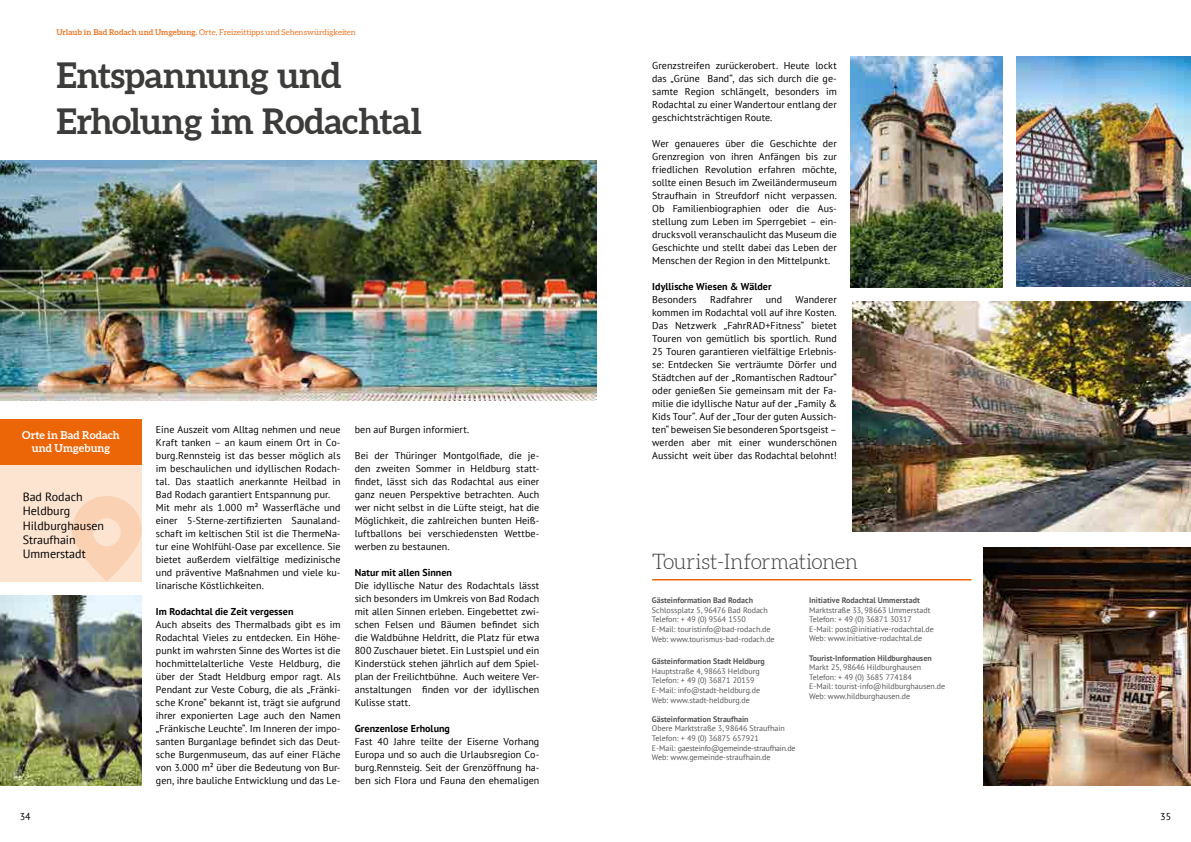
<style>
.page{position:relative;width:1191px;height:842px;background:#fff}
.page>*{position:absolute;margin:0;border:0;box-sizing:border-box;transform-origin:0 0}
.t1{font:700 35.6px/45.5px "Aleo";letter-spacing:-.01em;color:#3c3c3b}
.t2{font:300 21.2px "Aleo";letter-spacing:-.02em;color:#3c3c3b}
.t3{font:12px/14.4px "PT Sans";color:#000}
.t4{font:700 11px/13px "Aleo";color:#fff;text-align:center}
.t5{font:10px/13px "PT Sans";letter-spacing:.005em;color:#000;text-align:justify}
.t6{font:700 10px "PT Sans";letter-spacing:.005em;color:#000}
.t7{font:8px/9.6px "PT Sans";color:#575756}
.t8{font:700 8px "PT Sans";color:#575756}
.t9{font:8px "Aleo";letter-spacing:.005em;color:#ee7726}
.s1{font-weight:700}
</style>
<div class="page">
<img style="left:0;top:596px;width:142px;height:189px">
<img style="left:983px;top:547px;width:208px;height:238px">
<hr style="left:652px;top:579px;width:319px;height:1px;background:#ec6608">
<img style="left:852px;top:302px;width:339px;height:230px">
<img style="left:1016px;top:57px;width:175px;height:229px">
<img style="left:851px;top:57px;width:151px;height:230px">
<img style="left:0;top:161px;width:596px;height:239px">
<div style="left:0;top:420px;width:142px;height:162px;background:#fde4d0"></div>
<svg style="left:72px;top:496px;width:70px;height:85px"></svg>
<div style="left:0;top:420px;width:142px;height:45px;background:#ec6608"></div>
<p class="t9" style="left:57px;top:27px;width:301px"><span class="s1">Urlaub in Bad Rodach und Umgebung.</span> Orte, Freizeittipps und Sehenswürdigkeiten</p>
<h1 class="t1" style="left:57px;top:54px;width:367px">Entspannung und<br>Erholung im Rodachtal</h1>
<p class="t4" style="left:22px;top:429px;width:99px">Orte in Bad Rodach und Umgebung</p>
<p class="t3" style="left:23px;top:489px;width:83px">Bad Rodach<br>Heldburg<br>Hildburghausen<br>Straufhain<br>Ummerstadt</p>
<p class="t5" style="left:20px;top:810px;width:12px">34</p>
<p class="t5" style="left:156px;top:422px;width:186px;text-align:left">Eine Auszeit vom Alltag nehmen und neue Kraft tanken – an kaum einem Ort in Co&shy;burg.Rennsteig ist das besser möglich als im beschaulichen und idyllischen Rodach&shy;tal. Das staatlich anerkannte Heilbad in Bad Rodach garantiert Entspannung pur.<br>Mit mehr als 1.000 m² Wasserfläche und einer 5-Sterne-zertifizierten Saunaland&shy;schaft im keltischen Stil ist die ThermeNa&shy;tur eine Wohlfühl-Oase par excellence. Sie bietet außerdem vielfältige medizinische und präventive Maßnahmen und viele ku&shy;linarische Köstlichkeiten.</p>
<p class="t6" style="left:156px;top:604px;width:139px">Im Rodachtal die Zeit vergessen</p>
<p class="t5" style="left:156px;top:617px;width:186px">Auch abseits des Thermalbads gibt es im Rodachtal Vieles zu entdecken. Ein Höhe&shy;punkt im wahrsten Sinne des Wortes ist die hochmittelalterliche Veste Heldburg, die über der Stadt Heldburg empor ragt. Als Pendant zur Veste Coburg, die als „Fränki&shy;sche Krone“ bekannt ist, trägt sie aufgrund ihrer exponierten Lage auch den Namen „Fränkische Leuchte“. Im Inneren der impo&shy;santen Burganlage befindet sich das Deut&shy;sche Burgenmuseum, das auf einer Fläche von 3.000 m² über die Bedeutung von Bur&shy;gen, ihre bauliche Entwicklung und das Le-</p>
<p class="t5" style="left:355px;top:422px;width:116px">ben auf Burgen informiert.</p>
<p class="t5" style="left:355px;top:448px;width:186px">Bei der Thüringer Montgolfiade, die je&shy;den zweiten Sommer in Heldburg statt&shy;findet, lässt sich das Rodachtal aus einer ganz neuen Perspektive betrachten. Auch wer nicht selbst in die Lüfte steigt, hat die Möglichkeit, die zahlreichen bunten Heiß&shy;luftballons bei verschiedensten Wettbe&shy;werben zu bestaunen.</p>
<p class="t6" style="left:355px;top:565px;width:99px">Natur mit allen Sinnen</p>
<p class="t5" style="left:355px;top:578px;width:186px">Die idyllische Natur des Rodachtals lässt sich besonders im Umkreis von Bad Rodach mit allen Sinnen erleben. Eingebettet zwi&shy;schen Felsen und Bäumen befindet sich die Waldbühne Heldritt, die Platz für etwa 800 Zuschauer bietet. Ein Lustspiel und ein Kinderstück stehen jährlich auf dem Spiel&shy;plan der Freilichtbühne. Auch weitere Ver&shy;anstaltungen finden vor der idyllischen Kulisse statt.</p>
<p class="t6" style="left:355px;top:721px;width:97px">Grenzenlose Erholung</p>
<p class="t5" style="left:355px;top:734px;width:186px">Fast 40 Jahre teilte der Eiserne Vorhang Europa und so auch die Urlaubsregion Co&shy;burg.Rennsteig. Seit der Grenzöffnung ha&shy;ben sich Flora und Fauna den ehemaligen</p>
<p class="t5" style="left:652px;top:58px;width:186px">Grenzstreifen zurückerobert. Heute lockt das „Grüne Band“, das sich durch die ge&shy;samte Region schlängelt, besonders im Rodachtal zu einer Wandertour entlang der geschichtsträchtigen Route.</p>
<p class="t5" style="left:652px;top:136px;width:186px">Wer genaueres über die Geschichte der Grenzregion von ihren Anfängen bis zur friedlichen Revolution erfahren möchte, sollte einen Besuch im Zweiländermuseum Straufhain in Streufdorf nicht verpassen.<br>Ob Familienbiographien oder die Aus&shy;stellung zum Leben im Sperrgebiet – ein&shy;drucksvoll veranschaulicht das Museum die Geschichte und stellt dabei das Leben der Menschen der Region in den Mittelpunkt.</p>
<p class="t6" style="left:652px;top:279px;width:121px">Idyllische Wiesen &amp; Wälder</p>
<p class="t5" style="left:652px;top:292px;width:46px">Besonders</p>
<p class="t5" style="left:710px;top:292px;width:44px">Radfahrer</p>
<p class="t5" style="left:766px;top:292px;width:18px">und</p>
<p class="t5" style="left:652px;top:292px;width:186px;text-indent:143px">Wanderer kommen im Rodachtal voll auf ihre Kosten.<br>Das Netzwerk „FahrRAD+Fitness“ bietet Touren von gemütlich bis sportlich. Rund 25 Touren garantieren vielfältige Erlebnis&shy;se: Entdecken Sie verträumte Dörfer und Städtchen auf der „Romantischen Radtour“ oder genießen Sie gemeinsam mit der Fa&shy;milie die idyllische Natur auf der „Family &amp; Kids Tour“. Auf der „Tour der guten Aussich&shy;ten“ beweisen Sie besonderen Sportsgeist – werden aber mit einer wunderschönen Aussicht weit über das Rodachtal belohnt!</p>
<h2 class="t2" style="left:652px;top:549px;width:207px">Tourist-Informationen</h2>
<p class="t8" style="left:652px;top:595px;width:103px">Gästeinformation Bad Rodach</p>
<p class="t7" style="left:652px;top:605px;width:124px">Schlossplatz 5, 96476 Bad Rodach Telefon: + 49 (0) 9564 1550<br>E-Mail: touristinfo@bad-rodach.de Web: www.tourismus-bad-rodach.de</p>
<p class="t8" style="left:652px;top:656px;width:114px">Gästeinformation Stadt Heldburg</p>
<p class="t7" style="left:652px;top:666px;width:110px">Hauptstraße 4, 98663 Heldburg<br>Telefon: + 49 (0) 36871 20159<br>E-Mail: info@stadt-heldburg.de<br>Web: www.stadt-heldburg.de</p>
<p class="t8" style="left:652px;top:714px;width:98px">Gästeinformation Straufhain</p>
<p class="t7" style="left:652px;top:724px;width:145px">Obere Marktstraße 3, 98646 Straufhain Telefon: + 49 (0) 36875 657921<br>E-Mail: gaesteinfo@gemeinde-straufhain.de Web: www.gemeinde-straufhain.de</p>
<p class="t8" style="left:809px;top:595px;width:112px">Initiative Rodachtal Ummerstadt</p>
<p class="t7" style="left:809px;top:605px;width:126px">Marktstraße 33, 98663 Ummerstadt Telefon: + 49 (0) 36871 30317<br>E-Mail: post@initiative-rodachtal.de Web: www.initiative-rodachtal.de</p>
<p class="t8" style="left:809px;top:652px;width:124px">Tourist-Information Hildburghausen</p>
<p class="t7" style="left:809px;top:662px;width:137px">Markt 25, 98646 Hildburghausen Telefon: + 49 (0) 3685 774184<br>E-Mail: tourist-info@hildburghausen.de Web: www.hildburghausen.de</p>
<p class="t5" style="left:1160px;top:810px;width:12px">35</p>
</div>
